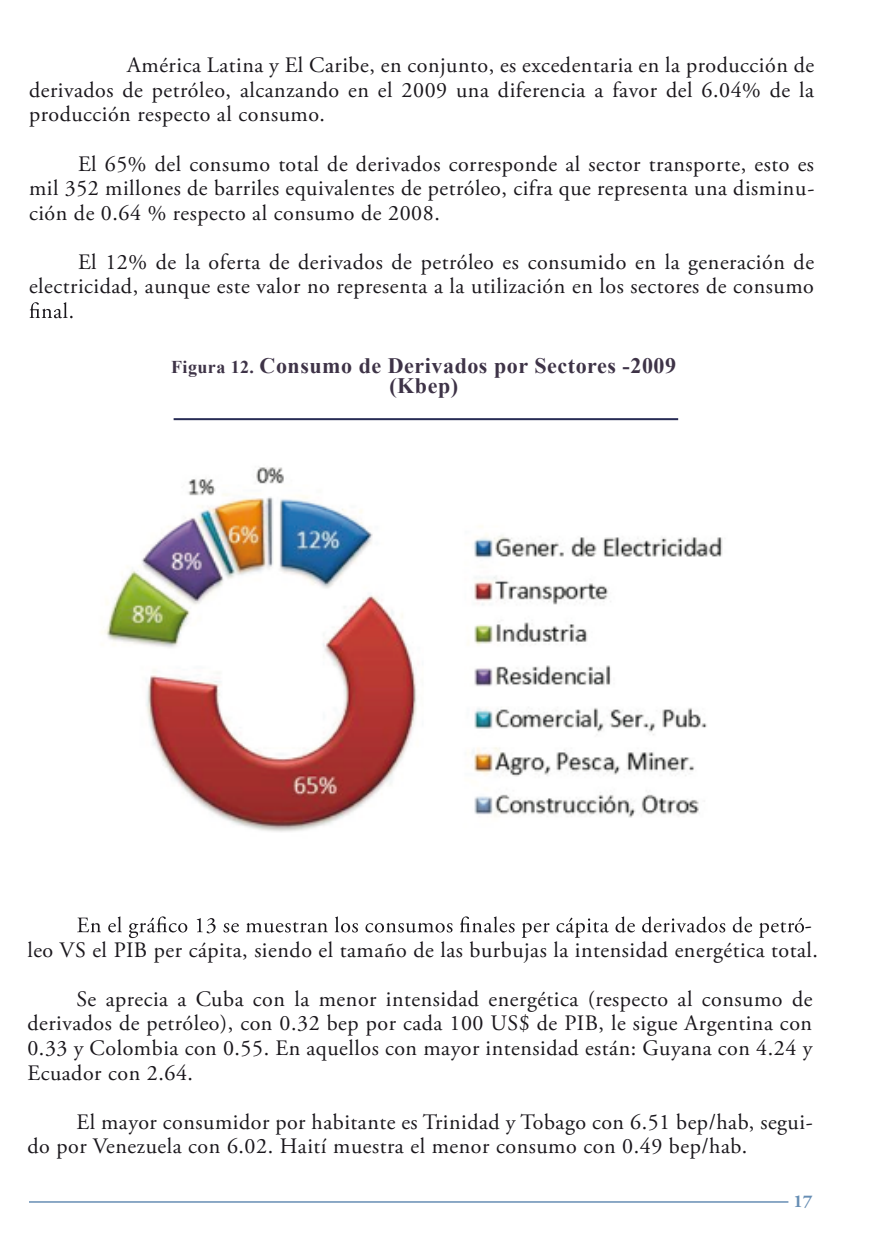
<style>
.page{position:relative;width:871px;height:1248px;background:#fff}
.page>*{position:absolute;margin:0;border:0;box-sizing:border-box;transform-origin:0 0}
.t1{font:22px/24.6px "Adobe Garamond Pro";letter-spacing:.025em;color:#1a171c;text-align:justify}
.t2{font:700 22px/20px "Times New Roman";letter-spacing:.025em;color:#3e3347;text-align:center}
.t3{font:700 18px "Adobe Garamond Pro";color:#678eb4}
.s1{font-size:18px}
</style>
<div class="page">
<img style="left:102px;top:467px;width:621px;height:365px">
<svg style="left:30px;top:302px;width:43px;height:16px"></svg>
<svg style="left:77px;top:916px;width:726px;height:22px"></svg>
<hr style="left:29px;top:1201px;width:759px;height:1px;background:#678eb4">
<hr style="left:173px;top:418px;width:505px;height:2px;background:#272b54">
<p class="t1" style="left:29px;top:54px;width:786px;text-indent:98px">América Latina y El Caribe, en conjunto, es excedentaria en la producción de derivados de petróleo, alcanzando en el 2009 una diferencia a favor del 6.04% de la producción respecto al consumo.</p>
<p class="t1" style="left:29px;top:152px;width:786px;text-indent:49px">El 65% del consumo total de derivados corresponde al sector transporte, esto es mil 352 millones de barriles equivalentes de petróleo, cifra que representa una disminu&shy;ción de 0.64 % respecto al consumo de 2008.</p>
<p class="t1" style="left:29px;top:250px;width:786px;text-align:right">El 12% de la oferta de derivados de petróleo es consumido en la generación de electricidad, aunque este valor no representa a la utilización en los sectores de consumo</p>
<p class="t2" style="left:171px;top:354px;width:506px"><span class="s1">Figura 12.</span> Consumo de Derivados por Sectores -2009 (Kbep)</p>
<p class="t1" style="left:27px;top:913px;width:791px;text-align:right">-<br>leo VS el PIB per cápita, siendo el tamaño de las burbujas la intensidad energética total.</p>
<p class="t1" style="left:27px;top:987px;width:786px;text-indent:49px">Se aprecia a Cuba con la menor intensidad energética (respecto al consumo de derivados de petróleo), con 0.32 bep por cada 100 US$ de PIB, le sigue Argentina con 0.33 y Colombia con 0.55. En aquellos con mayor intensidad están: Guyana con 4.24 y Ecuador con 2.64.</p>
<p class="t1" style="left:27px;top:1109px;width:786px;text-indent:49px">El mayor consumidor por habitante es Trinidad y Tobago con 6.51 bep/hab, segui&shy;do por Venezuela con 6.02. Haití muestra el menor consumo con 0.49 bep/hab.</p>
<p class="t3" style="left:793px;top:1190px;width:21px">17</p>
</div>
